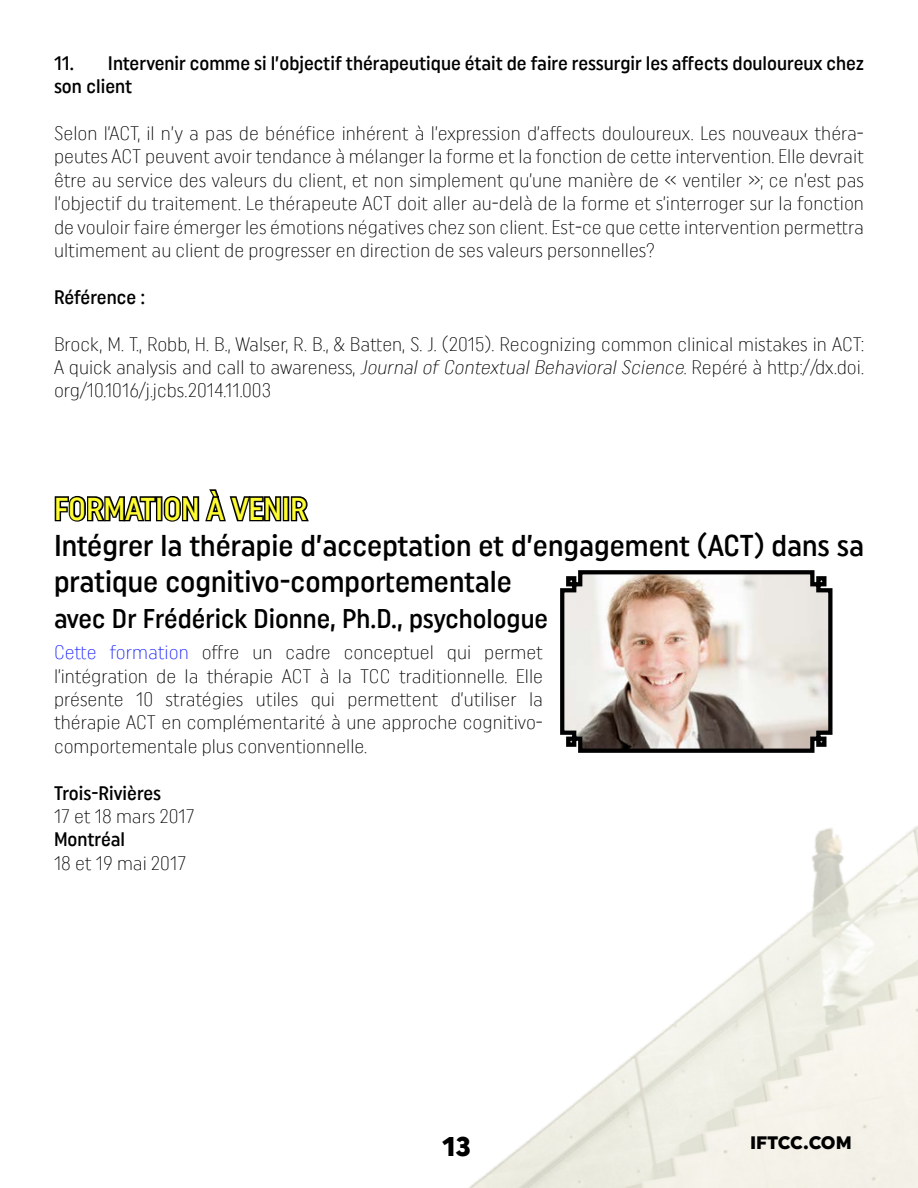
<style>
.page{position:relative;width:918px;height:1188px;background:#fff}
.page>*{position:absolute;margin:0;border:0;box-sizing:border-box;transform-origin:0 0}
.t1{font:31.5px "Uniform Condensed 2";color:#fefd32}
.t2{font:30px/36px "Uniform Condensed 2";color:#000}
.t3{font:27px "Uniform Condensed 2";color:#000}
.t4{font:900 27px "Uniform";color:#000}
.t5{font:300 19.5px/23.4px "Uniform Condensed";color:#000;text-align:justify}
.t6{font:19.5px/23.4px "Uniform Condensed 2";color:#000}
.t7{font:900 18px "Uniform";letter-spacing:-.01em;color:#000}
.s1{font-style:italic}
.s2{color:#1922fb}
</style>
<div class="page">
<img style="left:469px;top:826px;width:449px;height:362px">
<svg style="left:54px;top:489px;width:229px;height:33px"></svg>
<div style="left:283px;top:496px;width:6px;height:25px;border:3px solid #000"></div>
<svg style="left:289px;top:496px;width:20px;height:26px"></svg>
<svg style="left:560px;top:570px;width:273px;height:183px;background:#c2b6ae"></svg>
<p class="t6" style="left:54px;top:51px;width:812px">11. Intervenir comme si l’objectif thérapeutique était de faire ressurgir les affects douloureux chez son client</p>
<p class="t5" style="left:54px;top:121px;width:812px">Selon l’ACT, il n’y a pas de bénéfice inhérent à l’expression d’affects douloureux. Les nouveaux théra&shy;peutes ACT peuvent avoir tendance à mélanger la forme et la fonction de cette intervention. Elle devrait être au service des valeurs du client, et non simplement qu’une manière de « ventiler »; ce n’est pas l’objectif du traitement. Le thérapeute ACT doit aller au-delà de la forme et s’interroger sur la fonction de vouloir faire émerger les émotions négatives chez son client. Est-ce que cette intervention permettra ultimement au client de progresser en direction de ses valeurs personnelles?</p>
<p class="t6" style="left:54px;top:285px;width:93px">Référence :</p>
<p class="t5" style="left:54px;top:332px;width:812px">Brock, M. T., Robb, H. B., Walser, R. B., &amp; Batten, S. J. (2015). Recognizing common clinical mistakes in ACT:<br>A quick analysis and call to awareness, <span class="s1">JournalofContextualBehavioralScience</span>. Repéré à http://dx.doi. org/10.1016/j.jcbs.2014.11.003</p>
<h1 class="t1" style="left:54px;top:490px;width:255px">FORMATION À VENIR</h1>
<h2 class="t2" style="left:54px;top:527px;width:812px">Intégrer la thérapie d’acceptation et d’engagement (ACT) dans sa pratique cognitivo-comportementale</h2>
<h3 class="t3" style="left:54px;top:602px;width:496px">avec Dr Frédérick Dionne, Ph.D., psychologue</h3>
<p class="t5" style="left:54px;top:640px;width:491px"><span class="s2">Cette formation</span> offre un cadre conceptuel qui permet l’intégration de la thérapie ACT à la TCC traditionnelle. Elle présente 10 stratégies utiles qui permettent d’utiliser la thérapie ACT en complémentarité à une approche cognitivo&shy;comportementale plus conventionnelle.</p>
<p class="t6" style="left:54px;top:781px;width:109px">Trois-Rivières</p>
<p class="t5" style="left:54px;top:804px;width:142px">17 et 18 mars 2017</p>
<p class="t6" style="left:54px;top:828px;width:73px">Montréal</p>
<p class="t5" style="left:54px;top:851px;width:134px">18 et 19 mai 2017</p>
<h3 class="t4" style="left:442px;top:1130px;width:31px">13</h3>
<p class="t7" style="left:750px;top:1132px;width:103px">IFTCC.COM</p>
</div>
